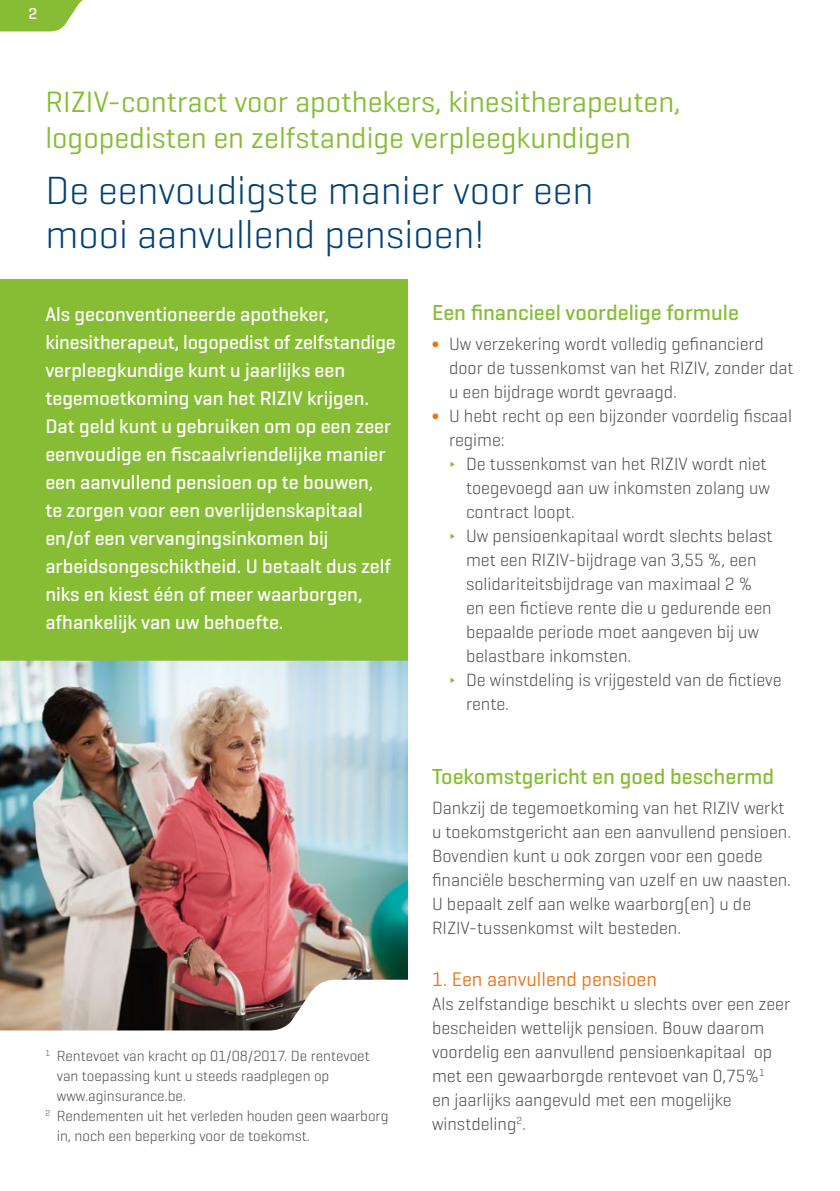
<style>
.page{position:relative;width:840px;height:1191px;background:#fff}
.page>*{position:absolute;margin:0;border:0;box-sizing:border-box;transform-origin:0 0}
.t1{font:300 40px/44px "Geogrotesque";color:#004177}
.t2{font:30px/36px "Geogrotesque";color:#86bd34}
.t3{font:500 22px "Geogrotesque";color:#86bd34}
.t4{font:500 20px/28px "Geogrotesque";color:#fff}
.t5{font:20px "Geogrotesque";color:#ee7219}
.t6{font:300 18px/24px "Geogrotesque";color:#4a4a49}
.t7{font:500 16px "Geogrotesque";color:#fff}
.t8{font:300 15px "Geogrotesque";color:#4a4a49}
.s1{font-weight:400;color:#ee7219}
.s2{color:#86bd34}
</style>
<div class="page">
<svg style="left:0;top:0;width:83px;height:31px;background:#97c651"></svg>
<div style="left:0;top:279px;width:408px;height:381px;background:#86bd34"></div>
<img style="left:0;top:660px;width:408px;height:370px">
<p class="t7" style="left:28px;top:4px;width:10px">2</p>
<h2 class="t2" style="left:45px;top:83px;width:636px">RIZIV-contract voor apothekers, kinesitherapeuten, logopedisten en zelfstandige verpleegkundigen</h2>
<h1 class="t1" style="left:45px;top:167px;width:549px">De eenvoudigste manier voor een mooi aanvullend pensioen!</h1>
<p class="t4" style="left:45px;top:299px;width:351px">Als geconventioneerde apotheker, kinesitherapeut, logopedist of zelfstandige verpleegkundige kunt u jaarlijks een tegemoetkoming van het RIZIV krijgen.<br>Dat geld kunt u gebruiken om op een zeer eenvoudige en fiscaalvriendelijke manier een aanvullend pensioen op te bouwen,<br>te zorgen voor een overlijdenskapitaal en/of een vervangingsinkomen bij arbeidsongeschiktheid. U betaalt dus zelf niks en kiest één of meer waarborgen, afhankelijk van uw behoefte.</p>
<p class="t3" style="left:432px;top:299px;width:308px">Een financieel voordelige formule</p>
<p class="t6" style="left:432px;top:331px;width:333px"><span class="s1">∫</span> Uw verzekering wordt volledig gefinancierd</p>
<p class="t6" style="left:449px;top:355px;width:346px">door de tussenkomst van het RIZIV, zonder dat</p>
<p class="t6" style="left:449px;top:379px;width:229px">u een bijdrage wordt gevraagd.</p>
<p class="t6" style="left:432px;top:403px;width:361px"><span class="s1">∫</span> U hebt recht op een bijzonder voordelig fiscaal</p>
<p class="t6" style="left:449px;top:427px;width:57px">regime:</p>
<p class="t6" style="left:449px;top:451px;width:319px"><span class="s2">∂</span> De tussenkomst van het RIZIV wordt niet</p>
<p class="t6" style="left:466px;top:475px;width:305px">toegevoegd aan uw inkomsten zolang uw</p>
<p class="t6" style="left:466px;top:499px;width:110px">contract loopt.</p>
<p class="t6" style="left:449px;top:523px;width:325px"><span class="s2">∂</span> Uw pensioenkapitaal wordt slechts belast</p>
<p class="t6" style="left:466px;top:547px;width:292px">met een RIZIV-bijdrage van 3,55 %, een</p>
<p class="t6" style="left:466px;top:571px;width:287px">solidariteitsbijdrage van maximaal 2 %</p>
<p class="t6" style="left:466px;top:595px;width:307px">en een fictieve rente die u gedurende een</p>
<p class="t6" style="left:466px;top:619px;width:294px">bepaalde periode moet aangeven bij uw</p>
<p class="t6" style="left:466px;top:643px;width:167px">belastbare inkomsten.</p>
<p class="t6" style="left:449px;top:667px;width:334px"><span class="s2">∂</span> De winstdeling is vrijgesteld van de fictieve</p>
<p class="t6" style="left:466px;top:691px;width:45px">rente.</p>
<p class="t8" style="left:45px;top:1047px;width:326px"><sup>1</sup> Rentevoet van kracht op 01/08/2017. De rentevoet</p>
<p class="t8" style="left:57px;top:1067px;width:274px">van toepassing kunt u steeds raadplegen op</p>
<p class="t8" style="left:57px;top:1087px;width:131px">www.aginsurance.be.</p>
<p class="t8" style="left:45px;top:1107px;width:344px"><sup>2</sup> Rendementen uit het verleden houden geen waarborg</p>
<p class="t8" style="left:57px;top:1127px;width:255px">in, noch een beperking voor de toekomst.</p>
<p class="t3" style="left:432px;top:763px;width:343px">Toekomstgericht en goed beschermd</p>
<p class="t6" style="left:432px;top:795px;width:360px">Dankzij de tegemoetkoming van het RIZIV werkt u toekomstgericht aan een aanvullend pensioen.<br>Bovendien kunt u ook zorgen voor een goede financiële bescherming van uzelf en uw naasten.<br>U bepaalt zelf aan welke waarborg(en) u de RIZIV-tussenkomst wilt besteden.</p>
<p class="t5" style="left:432px;top:966px;width:226px">1. Een aanvullend pensioen</p>
<p class="t6" style="left:432px;top:991px;width:359px">Als zelfstandige beschikt u slechts over een zeer bescheiden wettelijk pensioen. Bouw daarom voordelig een aanvullend pensioenkapitaal op met een gewaarborgde rentevoet van 0,75%<sup>1<br></sup>en jaarlijks aangevuld met een mogelijke winstdeling<sup>2</sup>.</p>
</div>
